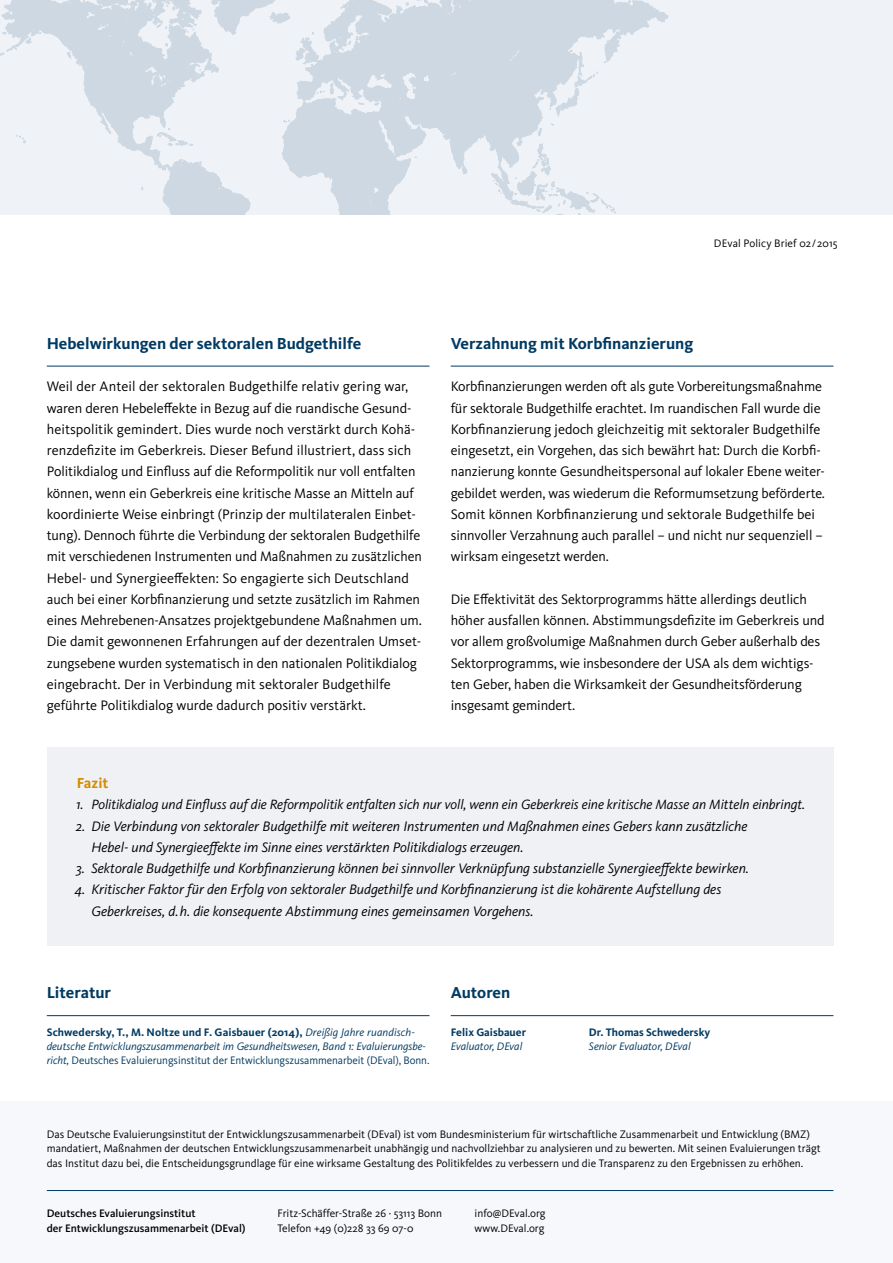
<style>
.page{position:relative;width:893px;height:1263px;background:#fff}
.page>*{position:absolute;margin:0;border:0;box-sizing:border-box;transform-origin:0 0}
.t1{font:700 16.5px "Kievit OT";color:#003a62}
.t2{font:700 15px "Kievit OT";color:#d48d00}
.t3{font:14.25px/21.3px "Kievit OT";letter-spacing:-.005em;color:#000}
.t4{font:italic 14.25px/21.3px "Kievit OT";color:#000}
.t5{font:italic 13.95px "Kievit OT";letter-spacing:-.005em;color:#000}
.t6{font:11.25px/14.9px "Kievit";color:#000}
.t7{font:italic 11.25px/14.2px "Kievit";color:#003a62}
.t8{font:500 11.25px/14.9px "Kievit";color:#000}
.t9{font:700 11.25px "Kievit OT";color:#003a62}
.t10{font:11.25px "Kievit OT";letter-spacing:.01em;color:#000}
.s1{font-size:14.25px}
.s2{font-weight:700;font-style:normal}
.s3{font-style:normal}
</style>
<div class="page">
<hr style="left:47px;top:366px;width:382px;height:1px;background:#003a62">
<hr style="left:451px;top:366px;width:382px;height:1px;background:#003a62">
<div style="left:0;top:0;width:893px;height:215px;background:#eff2f7"></div>
<svg style="left:0;top:0;width:669px;height:215px"></svg>
<div style="left:0;top:1101px;width:893px;height:162px;background:#f7f8fb"></div>
<hr style="left:47px;top:1190px;width:786px;height:1px;background:#003a62">
<div style="left:47px;top:747px;width:786px;height:198px;background:#eff1f5"></div>
<hr style="left:47px;top:1015px;width:382px;height:1px;background:#003a62">
<hr style="left:451px;top:1015px;width:382px;height:1px;background:#003a62">
<p class="t10" style="left:714px;top:237px;width:125px">DEval Policy Brief 02/2015</p>
<p class="t1" style="left:47px;top:334px;width:316px">Hebelwirkungen der sektoralen Budgethilfe</p>
<p class="t3" style="left:47px;top:376px;width:377px">Weil der Anteil der sektoralen Budgethilfe relativ gering war, waren deren Hebeleffekte in Bezug auf die ruandische Gesund&shy;heitspolitik gemindert. Dies wurde noch verstärkt durch Kohä&shy;renzdefizite im Geberkreis. Dieser Befund illustriert, dass sich Politikdialog und Einfluss auf die Reformpolitik nur voll entfalten können, wenn ein Geberkreis eine kritische Masse an Mitteln auf koordinierte Weise einbringt (Prinzip der multilateralen Einbet&shy;tung). Dennoch führte die Verbindung der sektoralen Budgethilfe mit verschiedenen Instrumenten und Maßnahmen zu zusätzlichen Hebel- und Synergieeffekten: So engagierte sich Deutschland auch bei einer Korbfinanzierung und setzte zusätzlich im Rahmen eines Mehrebenen-Ansatzes projektgebundene Maßnahmen um.<br>Die damit gewonnenen Erfahrungen auf der dezentralen Umset&shy;zungsebene wurden systematisch in den nationalen Politikdialog eingebracht. Der in Verbindung mit sektoraler Budgethilfe geführte Politikdialog wurde dadurch positiv verstärkt.</p>
<p class="t1" style="left:451px;top:334px;width:244px">Verzahnung mit Korbfinanzierung</p>
<p class="t3" style="left:451px;top:376px;width:376px">Korbfinanzierungen werden oft als gute Vorbereitungsmaßnahme für sektorale Budgethilfe erachtet. Im ruandischen Fall wurde die Korbfinanzierung jedoch gleichzeitig mit sektoraler Budgethilfe eingesetzt, ein Vorgehen, das sich bewährt hat: Durch die Korbfi&shy;nanzierung konnte Gesundheitspersonal auf lokaler Ebene weiter&shy;gebildet werden, was wiederum die Reformumsetzung beförderte.<br>Somit können Korbfinanzierung und sektorale Budgethilfe bei sinnvoller Verzahnung auch parallel – und nicht nur sequenziell – wirksam eingesetzt werden.</p>
<p class="t3" style="left:451px;top:589px;width:375px">Die Effektivität des Sektorprogramms hätte allerdings deutlich höher ausfallen können. Abstimmungsdefizite im Geberkreis und vor allem großvolumige Maßnahmen durch Geber außerhalb des Sektorprogramms, wie insbesondere der USA als dem wichtigs&shy;ten Geber, haben die Wirksamkeit der Gesundheitsförderung insgesamt gemindert.</p>
<p class="t2" style="left:77px;top:774px;width:33px">Fazit</p>
<p class="t5" style="left:76px;top:796px;width:731px"><span class="s1">1.</span> Politikdialog und Einfluss auf die Reformpolitik entfalten sich nur voll, wenn ein Geberkreis eine kritische Masse an Mitteln einbringt.</p>
<p class="t4" style="left:91px;top:815px;width:658px;text-indent:-16px">2. Die Verbindung von sektoraler Budgethilfe mit weiteren Instrumenten und Maßnahmen eines Gebers kann zusätzliche<br>Hebel- und Synergieeffekte im Sinne eines verstärkten Politikdialogs erzeugen.</p>
<p class="t4" style="left:76px;top:858px;width:675px">3. Sektorale Budgethilfe und Korbfinanzierung können bei sinnvoller Verknüpfung substanzielle Synergieeffekte bewirken.</p>
<p class="t4" style="left:91px;top:879px;width:632px;text-indent:-17px">4. Kritischer Faktor für den Erfolg von sektoraler Budgethilfe und Korbfinanzierung ist die kohärente Aufstellung des<br>Geberkreises, d. h. die konsequente Abstimmung eines gemeinsamen Vorgehens.</p>
<p class="t1" style="left:47px;top:983px;width:66px">Literatur</p>
<p class="t7" style="left:47px;top:1025px;width:384px"><span class="s2">Schwedersky, T., M. Noltze und F. Gaisbauer (2014),</span> Dreißig Jahre ruandisch&shy;deutsche Entwicklungszusammenarbeit im Gesundheitswesen, Band 1: Evaluierungsbe&shy;richt, <span class="s3">Deutsches Evaluierungsinstitut der Entwicklungszusammenarbeit (DEval), Bonn.</span></p>
<p class="t9" style="left:451px;top:1025px;width:77px">Felix Gaisbauer</p>
<p class="t1" style="left:451px;top:983px;width:61px">Autoren</p>
<p class="t7" style="left:451px;top:1039px;width:73px">Evaluator, DEval</p>
<p class="t9" style="left:589px;top:1025px;width:123px">Dr. Thomas Schwedersky</p>
<p class="t7" style="left:589px;top:1039px;width:103px">Senior Evaluator, DEval</p>
<p class="t6" style="left:47px;top:1126px;width:775px">Das Deutsche Evaluierungsinstitut der Entwicklungszusammenarbeit (DEval) ist vom Bundesministerium für wirtschaftliche Zusammenarbeit und Entwicklung (BMZ) mandatiert, Maßnahmen der deutschen Entwicklungszusammenarbeit unabhängig und nachvollziehbar zu analysieren und zu bewerten. Mit seinen Evaluierungen trägt das Institut dazu bei, die Entscheidungsgrundlage für eine wirksame Gestaltung des Politikfeldes zu verbessern und die Transparenz zu den Ergebnissen zu erhöhen.</p>
<p class="t8" style="left:47px;top:1206px;width:200px">Deutsches Evaluierungsinstitut<br>der Entwicklungszusammenarbeit (DEval)</p>
<p class="t6" style="left:475px;top:1206px;width:72px">info@DEval.org www.DEval.org</p>
<p class="t6" style="left:277px;top:1206px;width:166px">Fritz-Schäffer-Straße 26 · 53113 Bonn<br>Telefon +49 (0)228 33 69 07-0</p>
</div>
